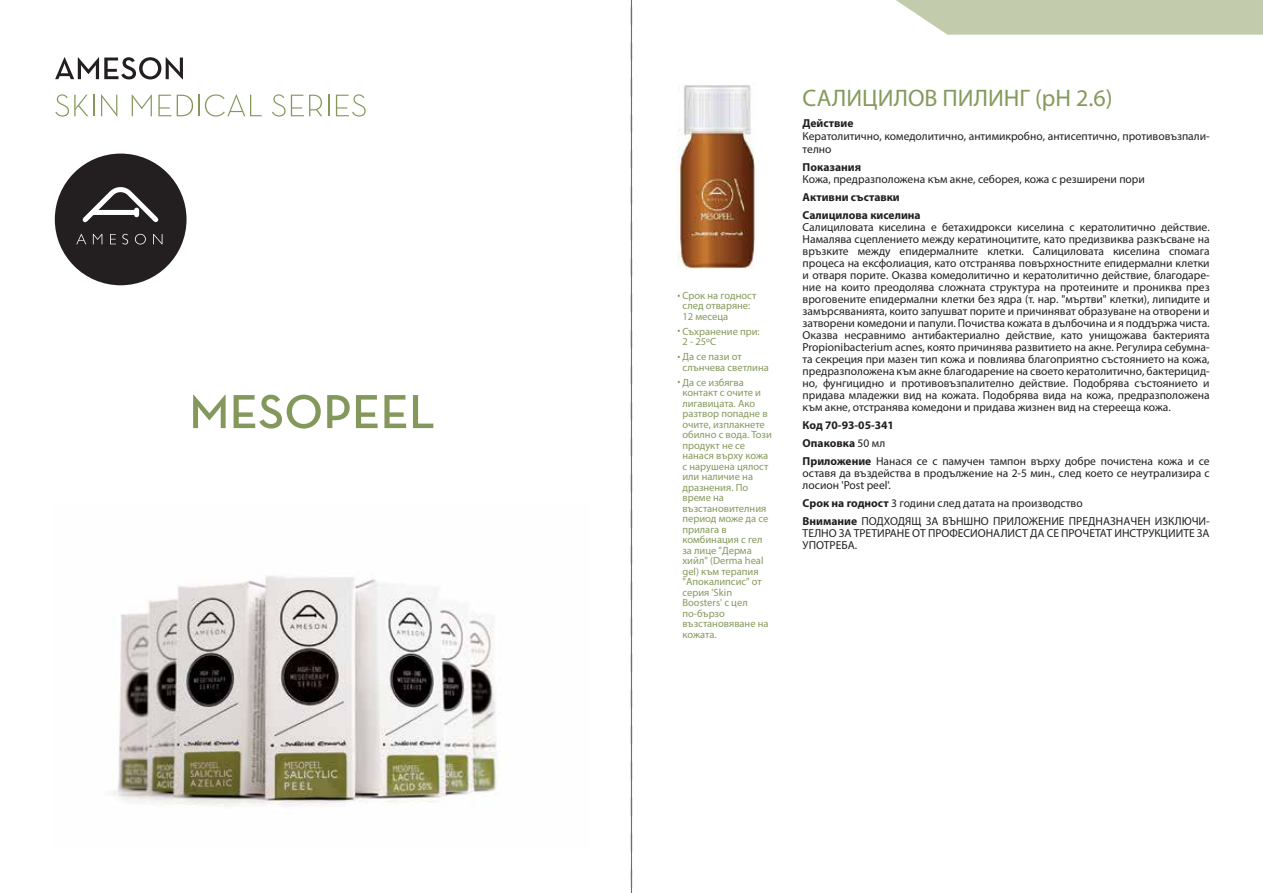
<style>
.page{position:relative;width:1263px;height:893px;background:#fff}
.page>*{position:absolute;margin:0;border:0;box-sizing:border-box;transform-origin:0 0}
.t1{font:24px "Myriad Pro";color:#85995c}
.t2{font:11.55px/12px "Myriad Pro";color:#231f20}
.t3{font:700 11.55px/18px "Myriad Pro";color:#231f20}
.t4{font:10.5px/10.5px "Myriad Pro";color:#85995c}
.s1{font-weight:700}
</style>
<div class="page">
<div style="left:55px;top:154px;width:132px;height:131px;background:#231f20;border-radius:50%"></div>
<svg style="left:82px;top:187px;width:77px;height:36px"></svg>
<svg style="left:76px;top:234px;width:10px;height:10px"></svg>
<svg style="left:93px;top:234px;width:9px;height:10px"></svg>
<svg style="left:110px;top:234px;width:6px;height:10px"></svg>
<svg style="left:122px;top:234px;width:6px;height:10px"></svg>
<svg style="left:135px;top:234px;width:11px;height:10px"></svg>
<svg style="left:153px;top:234px;width:9px;height:10px"></svg>
<svg style="left:55px;top:57px;width:128px;height:22px"></svg>
<svg style="left:55px;top:94px;width:39px;height:23px"></svg>
<svg style="left:101px;top:94px;width:16px;height:23px"></svg>
<svg style="left:132px;top:94px;width:20px;height:22px"></svg>
<svg style="left:158px;top:95px;width:13px;height:21px"></svg>
<svg style="left:177px;top:95px;width:16px;height:21px"></svg>
<hr style="left:198px;top:95px;width:2px;height:21px;background:#85985c">
<svg style="left:205px;top:94px;width:57px;height:23px"></svg>
<svg style="left:272px;top:94px;width:50px;height:23px"></svg>
<svg style="left:328px;top:95px;width:1px;height:21px"></svg>
<svg style="left:336px;top:94px;width:30px;height:23px"></svg>
<img style="left:113px;top:576px;width:394px;height:230px">
<img style="left:677px;top:85px;width:78px;height:183px">
<svg style="left:896px;top:0;width:367px;height:35px;background:#c6cfb3"></svg>
<svg style="left:631px;top:0;width:1px;height:893px"></svg>
<svg style="left:193px;top:395px;width:33px;height:33px"></svg>
<svg style="left:234px;top:395px;width:87px;height:34px"></svg>
<svg style="left:327px;top:395px;width:23px;height:33px"></svg>
<svg style="left:356px;top:395px;width:22px;height:33px"></svg>
<svg style="left:384px;top:395px;width:22px;height:33px"></svg>
<svg style="left:413px;top:395px;width:20px;height:33px"></svg>
<p class="t4" style="left:682px;top:290px;width:75px">Срок на годност след отваряне:<br>12 месеца</p>
<p class="t4" style="left:682px;top:326px;width:79px">Съхранение при:<br>2 - 25ºС</p>
<p class="t4" style="left:682px;top:351px;width:88px">Да се пази от слънчева светлина</p>
<p class="t4" style="left:682px;top:377px;width:91px">Да се избягва контакт с очите и лигавицата. Ако разтвор попадне в очите, изплакнете обилно с вода. Този продукт не се нанася върху кожа с нарушена цялост или наличие на дразнения. По време на възстановителния период може да се прилага в комбинация с гел за лице "Дерма хийл" (Derma heal gel) към терапия "Апокалипсис" от серия 'Skin<br>Boosters' с цел по-бързо възстановяване на кожата.</p>
<h1 class="t1" style="left:803px;top:83px;width:311px">САЛИЦИЛОВ ПИЛИНГ (pH 2.6)</h1>
<p class="t3" style="left:803px;top:114px;width:52px">Действие</p>
<p class="t2" style="left:803px;top:130px;width:408px;line-height:12.8px">Кератолитично, комедолитично, антимикробно, антисептично, противовъзпали&shy;телно</p>
<p class="t3" style="left:803px;top:158px;width:60px">Показания</p>
<p class="t2" style="left:803px;top:173px;width:344px">Кожа, предразположена към акне, себорея, кожа с резширени пори</p>
<p class="t3" style="left:803px;top:188px;width:120px">Активни съставки<br>Салицилова киселина</p>
<p class="t2" style="left:803px;top:221px;width:409px;text-align:justify">Салициловата киселина е бетахидрокси киселина с кератолитично действие.<br>Намалява сцеплението между кератиноцитите, като предизвиква разкъсване на връзките между епидермалните клетки. Салициловата киселина спомага процеса на ексфолиация, като отстранява повърхностните епидермални клетки и отваря порите. Оказва комедолитично и кератолитично действие, благодаре&shy;ние на които преодолява сложната структура на протеините и прониква през вроговените епидермални клетки без ядра (т. нар. "мъртви" клетки), липидите и замърсяванията, които запушват порите и причиняват образуване на отворени и затворени комедони и папули. Почиства кожата в дълбочина и я поддържа чиста.<br>Оказва несравнимо антибактериално действие, като унищожава бактерията Propionibacterium acnes, която причинява развитието на акне. Регулира себумна&shy;та секреция при мазен тип кожа и повлиява благоприятно състоянието на кожа, предразположена към акне благодарение на своето кератолитично, бактерицид&shy;но, фунгицидно и противовъзпалително действие. Подобрява състоянието и придава младежки вид на кожата. Подобрява вида на кожа, предразположена към акне, отстранява комедони и придава жизнен вид на стерееща кожа.</p>
<p class="t2" style="left:803px;top:416px;width:409px;line-height:18px"><span class="s1">Код 70-93-05-341<br>Опаковка</span> 50 мл<br><span class="s1">Приложение</span> Нанася се с памучен тампон върху добре почистена кожа и се</p>
<p class="t2" style="left:803px;top:467px;width:409px">оставя да въздейства в продължение на 2-5 мин., след което се неутрализира с лосион 'Post peel'.</p>
<p class="t2" style="left:803px;top:494px;width:409px;line-height:18px"><span class="s1">Срок на годност</span> 3 години след датата на производство<br><span class="s1">Внимание</span> ПОДХОДЯЩ ЗА ВЪНШНО ПРИЛОЖЕНИЕ ПРЕДНАЗНАЧЕН ИЗКЛЮЧИ-</p>
<p class="t2" style="left:803px;top:527px;width:409px">ТЕЛНО ЗА ТРЕТИРАНЕ ОТ ПРОФЕСИОНАЛИСТ ДА СЕ ПРОЧЕТАТ ИНСТРУКЦИИТЕ ЗА<br>УПОТРЕБА.</p>
</div>
